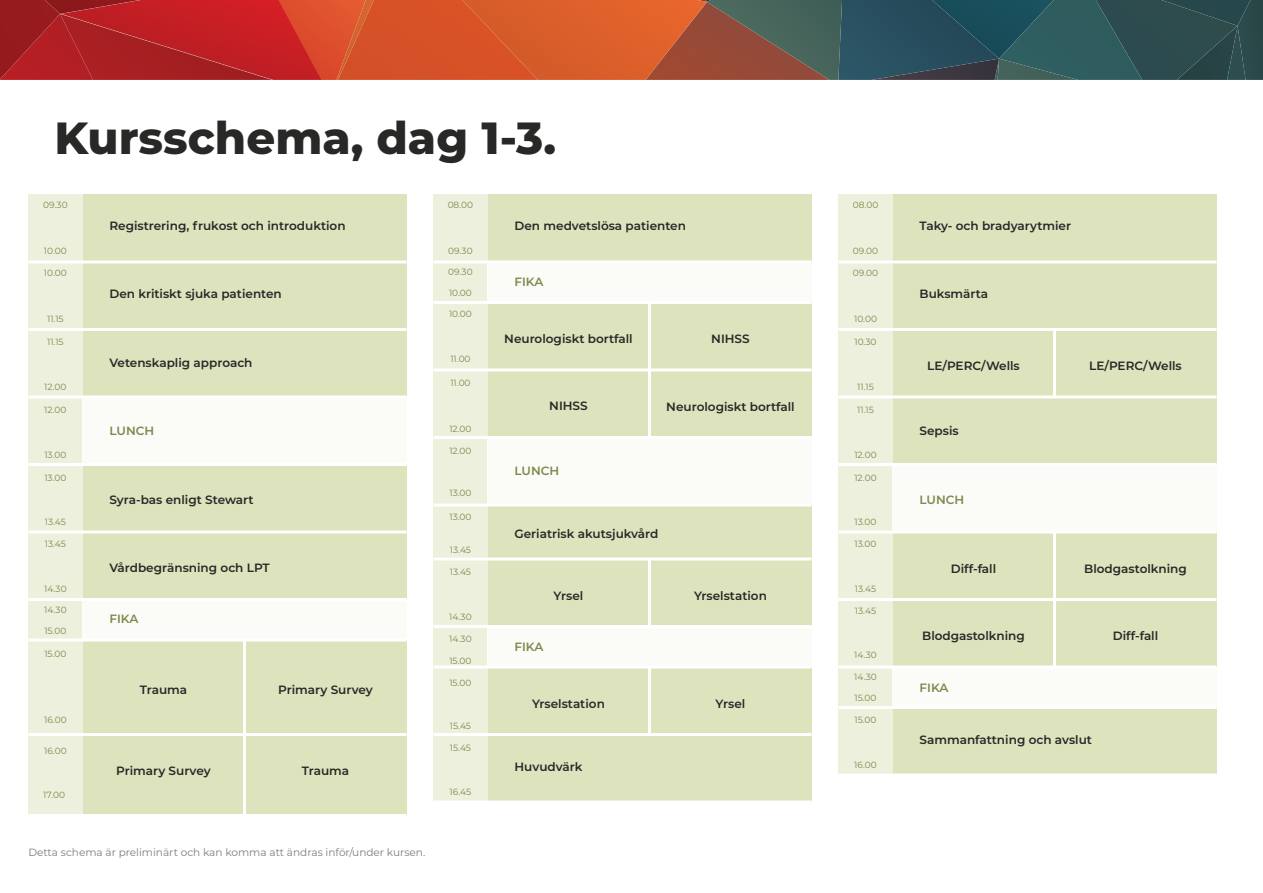
<style>
.page{position:relative;width:1263px;height:893px;background:#fff}
.page>*{position:absolute;margin:0;border:0;box-sizing:border-box;transform-origin:0 0}
.t1{font:800 45px "Montserrat";color:#282827}
.t2{font:600 12px "Montserrat";color:#282827}
.t3{font:600 12px "Montserrat";color:#82874d}
.t4{font:10.5px "Montserrat";color:#7c7c7c}
.t5{font:9px "Montserrat";color:#82874d}
</style>
<div class="page">
<svg style="left:0;top:0;width:1263px;height:80px;background:#89483b"></svg>
<div style="left:28px;top:194px;width:378px;height:621px;background:#dce3bd"></div>
<div style="left:28px;top:194px;width:54px;height:621px;background:#edf0dd"></div>
<div style="left:82px;top:599px;width:324px;height:41px;background:#fbfcf8"></div>
<div style="left:82px;top:397px;width:324px;height:67px;background:#fbfcf8"></div>
<hr style="left:28px;top:328px;width:378px;height:3px;background:#fff">
<hr style="left:28px;top:395px;width:378px;height:3px;background:#fff">
<hr style="left:28px;top:463px;width:378px;height:3px;background:#fff">
<hr style="left:28px;top:530px;width:378px;height:3px;background:#fff">
<hr style="left:28px;top:598px;width:378px;height:3px;background:#fff">
<hr style="left:28px;top:638px;width:378px;height:3px;background:#fff">
<hr style="left:28px;top:733px;width:378px;height:3px;background:#fff">
<hr style="left:28px;top:814px;width:378px;height:3px;background:#fff">
<hr style="left:243px;top:640px;width:3px;height:175px;background:#fff">
<hr style="left:28px;top:260px;width:378px;height:3px;background:#fff">
<div style="left:433px;top:194px;width:378px;height:608px;background:#dce3bd"></div>
<div style="left:433px;top:194px;width:54px;height:608px;background:#edf0dd"></div>
<div style="left:487px;top:626px;width:324px;height:41px;background:#fbfcf8"></div>
<div style="left:487px;top:262px;width:324px;height:40px;background:#fbfcf8"></div>
<div style="left:487px;top:437px;width:324px;height:68px;background:#fbfcf8"></div>
<hr style="left:433px;top:368px;width:378px;height:3px;background:#fff">
<hr style="left:433px;top:301px;width:378px;height:3px;background:#fff">
<hr style="left:433px;top:436px;width:378px;height:3px;background:#fff">
<hr style="left:433px;top:503px;width:378px;height:3px;background:#fff">
<hr style="left:433px;top:557px;width:378px;height:3px;background:#fff">
<hr style="left:433px;top:625px;width:378px;height:3px;background:#fff">
<hr style="left:433px;top:665px;width:378px;height:3px;background:#fff">
<hr style="left:433px;top:733px;width:378px;height:3px;background:#fff">
<hr style="left:433px;top:800px;width:378px;height:3px;background:#fff">
<hr style="left:648px;top:667px;width:3px;height:67px;background:#fff">
<hr style="left:648px;top:559px;width:3px;height:67px;background:#fff">
<hr style="left:648px;top:302px;width:3px;height:135px;background:#fff">
<hr style="left:433px;top:260px;width:378px;height:3px;background:#fff">
<div style="left:838px;top:194px;width:378px;height:581px;background:#dce3bd"></div>
<div style="left:838px;top:194px;width:54px;height:581px;background:#edf0dd"></div>
<div style="left:892px;top:667px;width:324px;height:40px;background:#fbfcf8"></div>
<div style="left:892px;top:464px;width:324px;height:68px;background:#fbfcf8"></div>
<hr style="left:838px;top:328px;width:378px;height:3px;background:#fff">
<hr style="left:838px;top:395px;width:378px;height:3px;background:#fff">
<hr style="left:838px;top:463px;width:378px;height:3px;background:#fff">
<hr style="left:838px;top:530px;width:378px;height:3px;background:#fff">
<hr style="left:838px;top:598px;width:378px;height:3px;background:#fff">
<hr style="left:838px;top:665px;width:378px;height:3px;background:#fff">
<hr style="left:838px;top:706px;width:378px;height:3px;background:#fff">
<hr style="left:838px;top:773px;width:378px;height:3px;background:#fff">
<hr style="left:1053px;top:532px;width:3px;height:135px;background:#fff">
<hr style="left:1053px;top:329px;width:3px;height:68px;background:#fff">
<hr style="left:838px;top:260px;width:378px;height:3px;background:#fff">
<h1 class="t1" style="left:54px;top:105px;width:503px">Kursschema, dag 1-3.</h1>
<p class="t5" style="left:43px;top:199px;width:26px">09.30</p>
<p class="t5" style="left:44px;top:244px;width:24px">10.00</p>
<p class="t5" style="left:44px;top:267px;width:24px">10.00</p>
<p class="t5" style="left:47px;top:313px;width:18px">11.15</p>
<p class="t5" style="left:47px;top:335px;width:18px">11.15</p>
<p class="t5" style="left:44px;top:381px;width:24px">12.00</p>
<p class="t5" style="left:44px;top:404px;width:24px">12.00</p>
<p class="t5" style="left:44px;top:449px;width:24px">13.00</p>
<p class="t5" style="left:44px;top:471px;width:24px">13.00</p>
<p class="t5" style="left:45px;top:516px;width:23px">13.45</p>
<p class="t5" style="left:45px;top:538px;width:23px">13.45</p>
<p class="t5" style="left:44px;top:582px;width:24px">14.30</p>
<p class="t5" style="left:44px;top:604px;width:24px">14.30</p>
<p class="t5" style="left:44px;top:625px;width:24px">15.00</p>
<p class="t5" style="left:44px;top:647px;width:24px">15.00</p>
<p class="t5" style="left:44px;top:713px;width:24px">16.00</p>
<p class="t5" style="left:44px;top:745px;width:24px">16.00</p>
<p class="t5" style="left:43px;top:789px;width:23px">17.00</p>
<p class="t2" style="left:109px;top:217px;width:238px">Registrering, frukost och introduktion</p>
<p class="t2" style="left:109px;top:286px;width:174px">Den kritiskt sjuka patienten</p>
<p class="t2" style="left:109px;top:354px;width:145px">Vetenskaplig approach</p>
<p class="t3" style="left:109px;top:423px;width:46px">LUNCH</p>
<p class="t2" style="left:109px;top:491px;width:146px">Syra-bas enligt Stewart</p>
<p class="t2" style="left:109px;top:559px;width:162px">Vårdbegränsning och LPT</p>
<p class="t3" style="left:109px;top:611px;width:30px">FIKA</p>
<p class="t2" style="left:140px;top:681px;width:49px">Trauma</p>
<p class="t2" style="left:116px;top:762px;width:96px">Primary Survey</p>
<p class="t2" style="left:278px;top:681px;width:96px">Primary Survey</p>
<p class="t2" style="left:302px;top:762px;width:49px">Trauma</p>
<p class="t4" style="left:28px;top:845px;width:398px">Detta schema är preliminärt och kan komma att ändras inför/under kursen.</p>
<p class="t5" style="left:448px;top:199px;width:27px">08.00</p>
<p class="t5" style="left:448px;top:244px;width:26px">09.30</p>
<p class="t5" style="left:448px;top:266px;width:26px">09.30</p>
<p class="t5" style="left:449px;top:287px;width:24px">10.00</p>
<p class="t5" style="left:449px;top:308px;width:24px">10.00</p>
<p class="t5" style="left:450px;top:353px;width:22px">11.00</p>
<p class="t5" style="left:450px;top:377px;width:22px">11.00</p>
<p class="t5" style="left:449px;top:422px;width:24px">12.00</p>
<p class="t5" style="left:449px;top:445px;width:24px">12.00</p>
<p class="t5" style="left:449px;top:486px;width:24px">13.00</p>
<p class="t5" style="left:449px;top:510px;width:24px">13.00</p>
<p class="t5" style="left:450px;top:544px;width:23px">13.45</p>
<p class="t5" style="left:450px;top:566px;width:23px">13.45</p>
<p class="t5" style="left:449px;top:610px;width:24px">14.30</p>
<p class="t5" style="left:449px;top:633px;width:24px">14.30</p>
<p class="t5" style="left:449px;top:655px;width:24px">15.00</p>
<p class="t5" style="left:449px;top:677px;width:24px">15.00</p>
<p class="t5" style="left:450px;top:719px;width:23px">15.45</p>
<p class="t5" style="left:450px;top:741px;width:23px">15.45</p>
<p class="t5" style="left:450px;top:786px;width:23px">16.45</p>
<p class="t2" style="left:514px;top:217px;width:173px">Den medvetslösa patienten</p>
<p class="t3" style="left:514px;top:273px;width:30px">FIKA</p>
<p class="t2" style="left:504px;top:330px;width:130px">Neurologiskt bortfall</p>
<p class="t2" style="left:711px;top:330px;width:40px">NIHSS</p>
<p class="t2" style="left:549px;top:398px;width:40px">NIHSS</p>
<p class="t2" style="left:666px;top:398px;width:130px">Neurologiskt bortfall</p>
<p class="t3" style="left:514px;top:462px;width:46px">LUNCH</p>
<p class="t2" style="left:514px;top:525px;width:145px">Geriatrisk akutsjukvård</p>
<p class="t2" style="left:554px;top:587px;width:31px">Yrsel</p>
<p class="t2" style="left:694px;top:587px;width:74px">Yrselstation</p>
<p class="t3" style="left:514px;top:638px;width:30px">FIKA</p>
<p class="t2" style="left:532px;top:695px;width:74px">Yrselstation</p>
<p class="t2" style="left:716px;top:695px;width:31px">Yrsel</p>
<p class="t2" style="left:514px;top:759px;width:70px">Huvudvärk</p>
<p class="t5" style="left:853px;top:199px;width:27px">08.00</p>
<p class="t5" style="left:853px;top:244px;width:27px">09.00</p>
<p class="t5" style="left:853px;top:267px;width:27px">09.00</p>
<p class="t5" style="left:854px;top:313px;width:24px">10.00</p>
<p class="t5" style="left:854px;top:335px;width:24px">10.30</p>
<p class="t5" style="left:857px;top:381px;width:18px">11.15</p>
<p class="t5" style="left:857px;top:404px;width:18px">11.15</p>
<p class="t5" style="left:854px;top:449px;width:24px">12.00</p>
<p class="t5" style="left:854px;top:471px;width:24px">12.00</p>
<p class="t5" style="left:854px;top:516px;width:24px">13.00</p>
<p class="t5" style="left:854px;top:538px;width:24px">13.00</p>
<p class="t5" style="left:855px;top:582px;width:23px">13.45</p>
<p class="t5" style="left:855px;top:604px;width:23px">13.45</p>
<p class="t5" style="left:854px;top:649px;width:24px">14.30</p>
<p class="t5" style="left:854px;top:670px;width:24px">14.30</p>
<p class="t5" style="left:854px;top:691px;width:24px">15.00</p>
<p class="t5" style="left:854px;top:714px;width:24px">15.00</p>
<p class="t5" style="left:854px;top:758px;width:24px">16.00</p>
<p class="t2" style="left:919px;top:217px;width:153px">Taky- och bradyarytmier</p>
<p class="t2" style="left:919px;top:286px;width:70px">Buksmärta</p>
<p class="t2" style="left:927px;top:357px;width:94px">LE/PERC/Wells</p>
<p class="t2" style="left:1089px;top:357px;width:94px">LE/PERC/Wells</p>
<p class="t2" style="left:919px;top:423px;width:41px">Sepsis</p>
<p class="t3" style="left:919px;top:491px;width:46px">LUNCH</p>
<p class="t2" style="left:951px;top:560px;width:47px">Diff-fall</p>
<p class="t2" style="left:1084px;top:560px;width:104px">Blodgastolkning</p>
<p class="t2" style="left:922px;top:627px;width:104px">Blodgastolkning</p>
<p class="t2" style="left:1113px;top:627px;width:47px">Diff-fall</p>
<p class="t3" style="left:919px;top:679px;width:30px">FIKA</p>
<p class="t2" style="left:919px;top:731px;width:174px">Sammanfattning och avslut</p>
</div>
